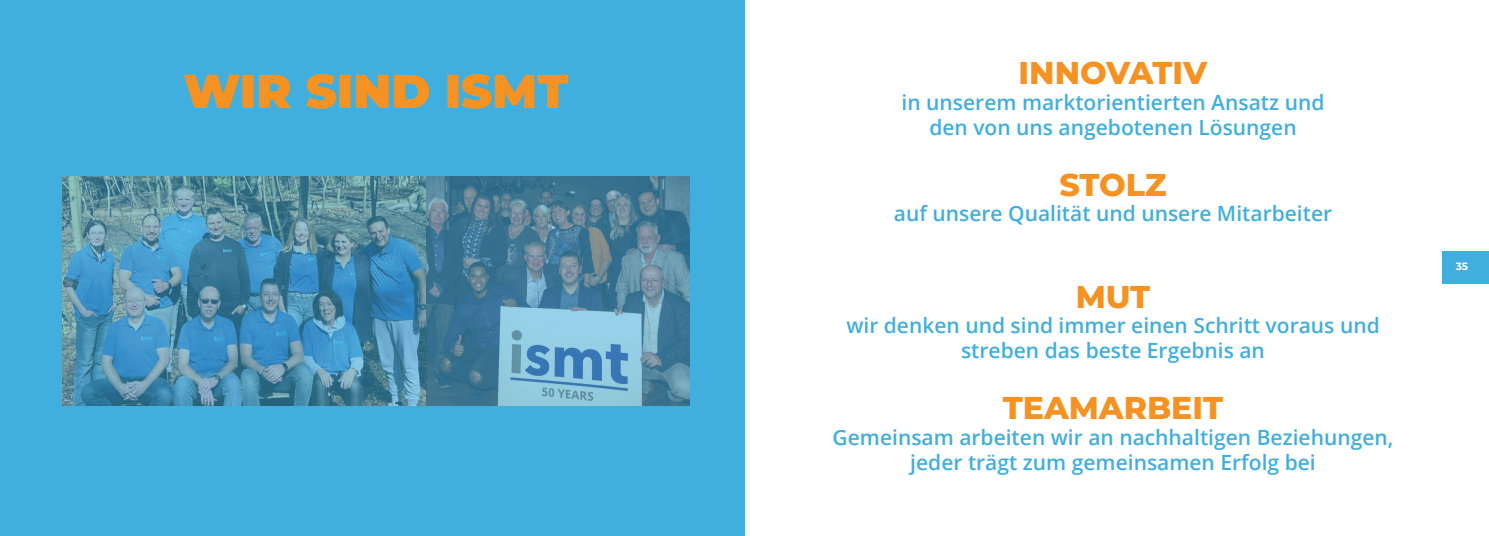
<style>
.page{position:relative;width:1489px;height:536px;background:#fff}
.page>*{position:absolute;margin:0;border:0;box-sizing:border-box;transform-origin:0 0}
.t1{font:900 47.25px "Montserrat";color:#f59222}
.t2{font:800 31.5px "Montserrat";color:#f59222}
.t3{font:600 21px "Open Sans";color:#41afdd}
.t4{font:700 10.5px "Montserrat";color:#fff}
</style>
<div class="page">
<div style="left:1442px;top:251px;width:46px;height:32px;background:#41afdd"></div>
<div style="left:0;top:0;width:744px;height:536px;background:#41afdd"></div>
<svg style="left:62px;top:176px;width:628px;height:230px;background:#538da9"></svg>
<p class="t1" style="left:184px;top:60px;width:386px">WIR SIND ISMT</p>
<p class="t2" style="left:1018px;top:52px;width:190px">INNOVATIV</p>
<p class="t3" style="left:901px;top:88px;width:424px">in unserem marktorientierten Ansatz und</p>
<p class="t3" style="left:929px;top:113px;width:369px">den von uns angebotenen Lösungen</p>
<p class="t2" style="left:1059px;top:164px;width:109px">STOLZ</p>
<p class="t3" style="left:893px;top:199px;width:440px">auf unsere Qualität und unsere Mitarbeiter</p>
<p class="t2" style="left:1075px;top:276px;width:76px">MUT</p>
<p class="t3" style="left:846px;top:311px;width:535px">wir denken und sind immer einen Schritt voraus und</p>
<p class="t3" style="left:961px;top:336px;width:305px">streben das beste Ergebnis an</p>
<p class="t2" style="left:1002px;top:387px;width:222px">TEAMARBEIT</p>
<p class="t3" style="left:832px;top:422px;width:562px">Gemeinsam arbeiten wir an nachhaltigen Beziehungen,</p>
<p class="t3" style="left:910px;top:448px;width:407px">jeder trägt zum gemeinsamen Erfolg bei</p>
<p class="t4" style="left:1455px;top:259px;width:14px">35</p>
</div>
